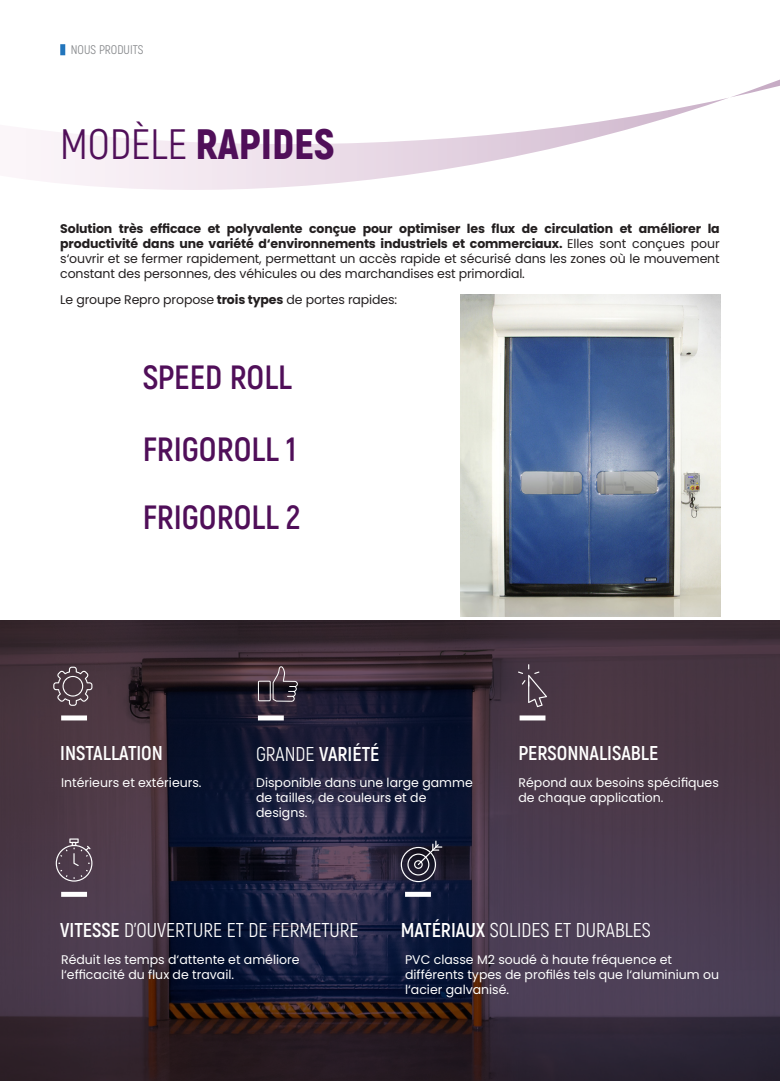
<style>
.page{position:relative;width:780px;height:1081px;background:#fff}
.page>*{position:absolute;margin:0;border:0;box-sizing:border-box;transform-origin:0 0}
.t1{font:900 42.5px "Akrobat";color:#500f59}
.t2{font:700 33.62px "Akrobat";color:#500f59}
.t3{font:20px "Akrobat";color:#fff}
.t4{font:700 20px "Akrobat";color:#fff}
.t5{font:12.5px/15px "Poppins";letter-spacing:-.01em;color:#231f20;text-align:justify}
.t6{font:12.5px/15px "Poppins";color:#fff}
.t7{font:12.5px "Akrobat";color:#848689}
.s1{font-weight:400}
.s2{font-weight:700}
</style>
<div class="page">
<svg style="left:26px;top:44px;width:754px;height:146px"></svg>
<img style="left:0;top:620px;width:780px;height:461px">
<div style="left:60px;top:44px;width:5px;height:11px;background:#2275bc"></div>
<div style="left:61px;top:715px;width:26px;height:5px;background:#fff"></div>
<div style="left:61px;top:892px;width:26px;height:5px;background:#fff"></div>
<div style="left:405px;top:892px;width:26px;height:5px;background:#fff"></div>
<div style="left:258px;top:715px;width:26px;height:5px;background:#fff"></div>
<div style="left:519px;top:715px;width:26px;height:5px;background:#fff"></div>
<svg style="left:56px;top:838px;width:36px;height:43px;background:#645461"></svg>
<svg style="left:258px;top:666px;width:40px;height:36px"></svg>
<svg style="left:53px;top:666px;width:39px;height:40px;background:#63535b"></svg>
<svg style="left:518px;top:664px;width:29px;height:43px"></svg>
<svg style="left:401px;top:840px;width:41px;height:42px;background:#403f4f"></svg>
<img style="left:461px;top:295px;width:259px;height:322px">
<p class="t7" style="left:71px;top:42px;width:74px">NOUS PRODUITS</p>
<p class="t1" style="left:60px;top:116px;width:275px"><span class="s1">MODÈLE</span> RAPIDES</p>
<p class="t5" style="left:60px;top:221px;width:661px"><span class="s2">Solution très efficace et polyvalente conçue pour optimiser les flux de circulation et améliorer la productivité dans une variété d‘environnements industriels et commerciaux.</span> Elles sont conçues pour s‘ouvrir et se fermer rapidement, permettant un accès rapide et sécurisé dans les zones où le mouvement constant des personnes, des véhicules ou des marchandises est primordial.</p>
<p class="t5" style="left:60px;top:292px;width:338px">Le groupe Repro propose <span class="s2">trois types</span> de portes rapides:</p>
<p class="t2" style="left:143px;top:356px;width:151px">SPEED ROLL</p>
<p class="t2" style="left:143px;top:428px;width:155px">FRIGOROLL 1</p>
<p class="t2" style="left:143px;top:496px;width:159px">FRIGOROLL 2</p>
<p class="t4" style="left:60px;top:741px;width:104px">INSTALLATION</p>
<p class="t6" style="left:61px;top:775px;width:142px">Intérieurs et extérieurs.</p>
<p class="t4" style="left:256px;top:741px;width:125px"><span class="s1">GRANDE</span> VARIÉTÉ</p>
<p class="t4" style="left:518px;top:741px;width:141px">PERSONNALISABLE</p>
<p class="t6" style="left:518px;top:775px;width:202px">Répond aux besoins spécifiques de chaque application.</p>
<p class="t6" style="left:256px;top:775px;width:218px">Disponible dans une large gamme de tailles, de couleurs et de designs.</p>
<p class="t3" style="left:60px;top:918px;width:300px"><span class="s2">VITESSE</span> D’OUVERTURE ET DE FERMETURE</p>
<p class="t3" style="left:401px;top:918px;width:252px"><span class="s2">MATÉRIAUX</span> SOLIDES ET DURABLES</p>
<p class="t6" style="left:61px;top:952px;width:240px">Réduit les temps d‘attente et améliore l‘efficacité du flux de travail.</p>
<p class="t6" style="left:405px;top:952px;width:315px">PVC classe M2 soudé à haute fréquence et différents types de profilés tels que l‘aluminium ou l‘acier galvanisé.</p>
</div>
